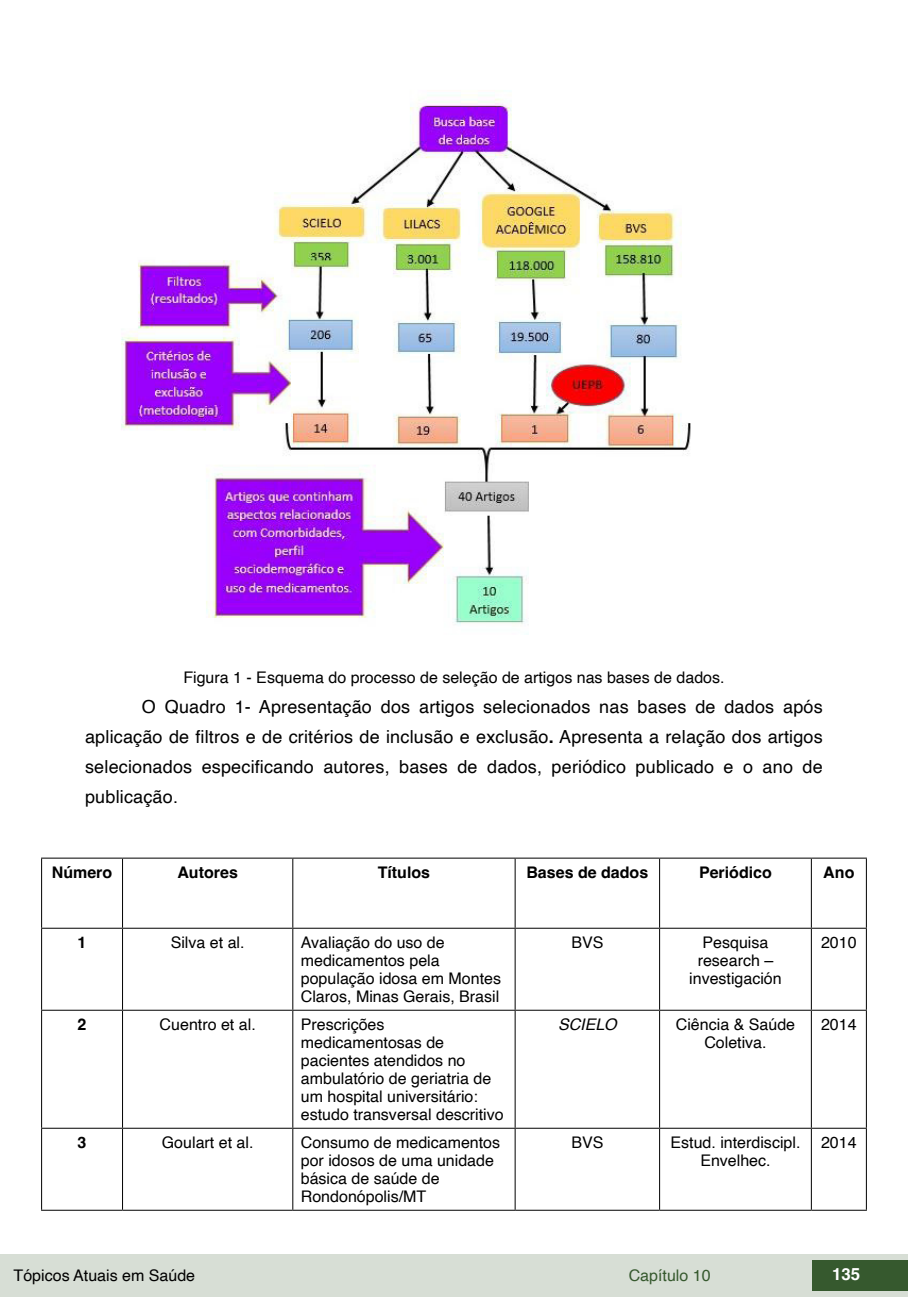
<style>
.page{position:relative;width:908px;height:1304px;background:#fff}
.page>*{position:absolute;margin:0;border:0;box-sizing:border-box;transform-origin:0 0}
.txt{font:18px/30px "Helvetica";letter-spacing:.01em;color:#000;text-align:justify}
.t1{font:700 16.8px "Helvetica";color:#fff}
.tab_txt_centro{font:16px/18px "Helvetica";color:#000}
.imagens_graf_tab{font:16px "Helvetica";color:#000}
.tab_txt_centro-2{font:700 16px "Helvetica";color:#000}
.t2{font:16px "Helvetica";color:#36592e}
.tab_txt_centro-3{font:italic 16px "Helvetica";color:#000}
.s1{font-weight:700}
</style>
<div class="page">
<div style="left:0;top:1254px;width:906px;height:43px;background:#d7ded5"></div>
<div style="left:812px;top:1261px;width:95px;height:30px;background:#36592e"></div>
<img style="left:121px;top:99px;width:570px;height:526px">
<hr style="left:41px;top:858px;width:81px;height:1px;background:#000">
<hr style="left:41px;top:859px;width:1px;height:69px;background:#000">
<hr style="left:122px;top:858px;width:171px;height:1px;background:#000">
<hr style="left:122px;top:859px;width:1px;height:69px;background:#000">
<hr style="left:293px;top:858px;width:222px;height:1px;background:#000">
<hr style="left:292px;top:859px;width:1px;height:69px;background:#000">
<hr style="left:515px;top:858px;width:144px;height:1px;background:#000">
<hr style="left:514px;top:859px;width:1px;height:69px;background:#000">
<hr style="left:659px;top:858px;width:152px;height:1px;background:#000">
<hr style="left:658px;top:859px;width:1px;height:69px;background:#000">
<hr style="left:811px;top:858px;width:55px;height:1px;background:#000">
<hr style="left:810px;top:859px;width:1px;height:69px;background:#000">
<hr style="left:865px;top:859px;width:1px;height:69px;background:#000">
<hr style="left:41px;top:928px;width:81px;height:1px;background:#000">
<hr style="left:41px;top:929px;width:1px;height:81px;background:#000">
<hr style="left:122px;top:928px;width:171px;height:1px;background:#000">
<hr style="left:122px;top:929px;width:1px;height:81px;background:#000">
<hr style="left:293px;top:928px;width:222px;height:1px;background:#000">
<hr style="left:292px;top:929px;width:1px;height:81px;background:#000">
<hr style="left:515px;top:928px;width:144px;height:1px;background:#000">
<hr style="left:514px;top:929px;width:1px;height:81px;background:#000">
<hr style="left:659px;top:928px;width:152px;height:1px;background:#000">
<hr style="left:658px;top:929px;width:1px;height:81px;background:#000">
<hr style="left:811px;top:928px;width:55px;height:1px;background:#000">
<hr style="left:810px;top:929px;width:1px;height:81px;background:#000">
<hr style="left:865px;top:929px;width:1px;height:81px;background:#000">
<hr style="left:41px;top:1010px;width:81px;height:1px;background:#000">
<hr style="left:41px;top:1011px;width:1px;height:117px;background:#000">
<hr style="left:122px;top:1010px;width:171px;height:1px;background:#000">
<hr style="left:122px;top:1011px;width:1px;height:117px;background:#000">
<hr style="left:293px;top:1010px;width:222px;height:1px;background:#000">
<hr style="left:292px;top:1011px;width:1px;height:117px;background:#000">
<hr style="left:515px;top:1010px;width:144px;height:1px;background:#000">
<hr style="left:514px;top:1011px;width:1px;height:117px;background:#000">
<hr style="left:659px;top:1010px;width:152px;height:1px;background:#000">
<hr style="left:658px;top:1011px;width:1px;height:117px;background:#000">
<hr style="left:811px;top:1010px;width:55px;height:1px;background:#000">
<hr style="left:810px;top:1011px;width:1px;height:117px;background:#000">
<hr style="left:865px;top:1011px;width:1px;height:117px;background:#000">
<hr style="left:41px;top:1128px;width:81px;height:1px;background:#000">
<hr style="left:41px;top:1129px;width:1px;height:81px;background:#000">
<hr style="left:122px;top:1128px;width:171px;height:1px;background:#000">
<hr style="left:122px;top:1129px;width:1px;height:81px;background:#000">
<hr style="left:293px;top:1128px;width:222px;height:1px;background:#000">
<hr style="left:292px;top:1129px;width:1px;height:81px;background:#000">
<hr style="left:515px;top:1128px;width:144px;height:1px;background:#000">
<hr style="left:514px;top:1129px;width:1px;height:81px;background:#000">
<hr style="left:659px;top:1128px;width:152px;height:1px;background:#000">
<hr style="left:658px;top:1129px;width:1px;height:81px;background:#000">
<hr style="left:811px;top:1128px;width:55px;height:1px;background:#000">
<hr style="left:810px;top:1129px;width:1px;height:81px;background:#000">
<hr style="left:865px;top:1129px;width:1px;height:81px;background:#000">
<hr style="left:41px;top:1210px;width:81px;height:1px;background:#000">
<hr style="left:122px;top:1210px;width:171px;height:1px;background:#000">
<hr style="left:293px;top:1210px;width:222px;height:1px;background:#000">
<hr style="left:515px;top:1210px;width:144px;height:1px;background:#000">
<hr style="left:659px;top:1210px;width:152px;height:1px;background:#000">
<hr style="left:811px;top:1210px;width:55px;height:1px;background:#000">
<p class="imagens_graf_tab" style="left:183px;top:665px;width:542px">Figura 1 - Esquema do processo de seleção de artigos nas bases de dados.</p>
<p class="txt" style="left:85px;top:692px;width:738px;text-indent:57px">O Quadro 1- Apresentação dos artigos selecionados nas bases de dados após aplicação de filtros e de critérios de inclusão e exclusão<span class="s1">.</span> Apresenta a relação dos artigos selecionados especificando autores, bases de dados, periódico publicado e o ano de publicação.</p>
<p class="tab_txt_centro-2" style="left:52px;top:863px;width:62px">Número</p>
<p class="tab_txt_centro-2" style="left:177px;top:863px;width:62px">Autores</p>
<p class="tab_txt_centro-2" style="left:377px;top:863px;width:54px">Títulos</p>
<p class="tab_txt_centro-2" style="left:526px;top:863px;width:123px">Bases de dados</p>
<p class="tab_txt_centro-2" style="left:698px;top:863px;width:74px">Periódico</p>
<p class="tab_txt_centro-2" style="left:822px;top:863px;width:33px">Ano</p>
<p class="tab_txt_centro-2" style="left:78px;top:933px;width:10px">1</p>
<p class="tab_txt_centro" style="left:171px;top:934px;width:75px">Silva et al.</p>
<p class="tab_txt_centro" style="left:301px;top:934px;width:202px">Avaliação do uso de medicamentos pela população idosa em Montes<br>Claros, Minas Gerais, Brasil</p>
<p class="tab_txt_centro" style="left:571px;top:934px;width:34px">BVS</p>
<p class="tab_txt_centro" style="left:702px;top:934px;width:67px">Pesquisa</p>
<p class="tab_txt_centro" style="left:689px;top:952px;width:94px;text-align:center">research – investigación</p>
<p class="tab_txt_centro" style="left:820px;top:934px;width:37px">2010</p>
<p class="tab_txt_centro-2" style="left:78px;top:1015px;width:10px">2</p>
<p class="tab_txt_centro" style="left:159px;top:1016px;width:98px">Cuentro et al.</p>
<p class="tab_txt_centro" style="left:301px;top:1016px;width:204px">Prescrições medicamentosas de pacientes atendidos no ambulatório de geriatria de um hospital universitário: estudo transversal descritivo</p>
<p class="tab_txt_centro-3" style="left:557px;top:1012px;width:60px">SCIELO</p>
<p class="tab_txt_centro" style="left:675px;top:1016px;width:121px;text-align:center">Ciência &amp; Saúde<br>Coletiva.</p>
<p class="tab_txt_centro" style="left:820px;top:1016px;width:37px">2014</p>
<p class="tab_txt_centro-2" style="left:78px;top:1133px;width:10px">3</p>
<p class="tab_txt_centro" style="left:162px;top:1134px;width:93px">Goulart et al.</p>
<p class="tab_txt_centro" style="left:301px;top:1134px;width:201px">Consumo de medicamentos por idosos de uma unidade básica de saúde de<br>Rondonópolis/MT</p>
<p class="tab_txt_centro" style="left:571px;top:1134px;width:34px">BVS</p>
<p class="tab_txt_centro" style="left:670px;top:1134px;width:131px;text-align:center">Estud. interdiscipl.<br>Envelhec.</p>
<p class="tab_txt_centro" style="left:820px;top:1134px;width:37px">2014</p>
<p class="tab_txt_centro" style="left:14px;top:1267px;width:183px">Tópicos Atuais em Saúde</p>
<p class="t2" style="left:628px;top:1263px;width:83px">Capítulo 10</p>
<p class="t1" style="left:831px;top:1264px;width:30px">135</p>
</div>
